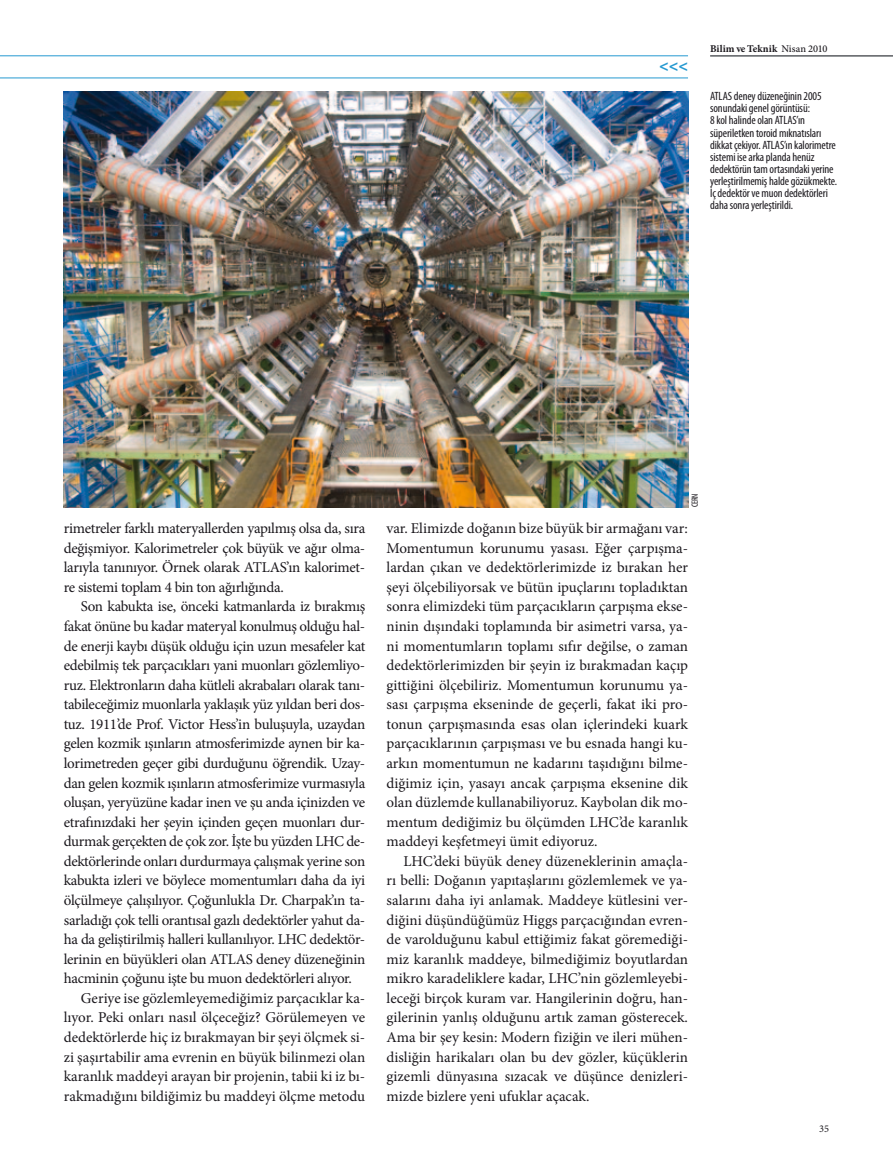
<style>
.page{position:relative;width:893px;height:1170px;background:#fff}
.page>*{position:absolute;margin:0;border:0;box-sizing:border-box;transform-origin:0 0}
.t1{font:700 16.2px "Myriad Pro";color:#2699d1}
.t2{font:15px/19.5px "Minion Pro";letter-spacing:-.02em;color:#1a171c;text-align:justify}
.t3{font:15px "Minion Pro";color:#1a171c}
.t4{font:condensed 12px/12px "Myriad Pro";letter-spacing:-.01em;color:#1a171c}
.t5{font:700 10.35px "Minion Pro";letter-spacing:.005em;color:#1a171c}
.t6{font:10.35px "Minion Pro";color:#1a171c}
.t7{font:condensed 9px "Myriad Pro";color:#1a171c}
.s1{font-weight:500}
</style>
<div class="page">
<hr style="left:0;top:78px;width:688px;height:1px;background:#2699d1">
<hr style="left:0;top:56px;width:688px;height:1px;background:#2699d1">
<hr style="left:710px;top:56px;width:183px;height:1px;background:#070c12">
<img style="left:64px;top:91px;width:624px;height:416px">
<p class="t1" style="left:659px;top:55px;width:30px">&lt;&lt;&lt;</p>
<p class="t5" style="left:710px;top:41px;width:119px">Bilim ve Teknik <span class="s1">Nisan 2010</span></p>
<p class="t4" style="left:710px;top:90px;width:129px">ATLAS deney düzeneğinin 2005 sonundaki genel görüntüsü:<br>8 kol halinde olan ATLAS’ın süperiletken toroid mıknatısları dikkat çekiyor. ATLAS’ın kalorimetre sistemi ise arka planda henüz dedektörün tam ortasındaki yerine yerleştirilmemiş halde gözükmekte.<br>İç dedektör ve muon dedektörleri daha sonra yerleştirildi.</p>
<p class="t2" style="left:64px;top:518px;width:303px">rimetreler farklı materyallerden yapılmış olsa da, sıra değişmiyor. Kalorimetreler çok büyük ve ağır olma&shy;larıyla tanınıyor. Örnek olarak ATLAS’ın kalorimet&shy;re sistemi toplam 4 bin ton ağırlığında.</p>
<p class="t2" style="left:81px;top:597px;width:286px">Son kabukta ise, önceki katmanlarda iz bırakmış</p>
<p class="t2" style="left:64px;top:616px;width:303px">fakat önüne bu kadar materyal konulmuş olduğu hal-</p>
<p class="t2" style="left:64px;top:636px;width:303px">de enerji kaybı düşük olduğu için uzun mesafeler kat</p>
<p class="t2" style="left:64px;top:655px;width:303px">edebilmiş tek parçacıkları yani muonları gözlemliyo-</p>
<p class="t2" style="left:64px;top:675px;width:303px">ruz. Elektronların daha kütleli akrabaları olarak tanı-</p>
<p class="t2" style="left:64px;top:694px;width:303px">tabileceğimiz muonlarla yaklaşık yüz yıldan beri dos-</p>
<p class="t2" style="left:64px;top:714px;width:303px">tuz. 1911’de Prof. Victor Hess’in buluşuyla, uzaydan</p>
<p class="t2" style="left:64px;top:733px;width:303px">gelen kozmik ışınların atmosferimizde aynen bir ka-</p>
<p class="t2" style="left:64px;top:753px;width:303px">lorimetreden geçer gibi durduğunu öğrendik. Uzay-</p>
<p class="t2" style="left:64px;top:773px;width:303px">dan gelen kozmik ışınların atmosferimize vurmasıyla</p>
<p class="t2" style="left:64px;top:792px;width:303px">oluşan, yeryüzüne kadar inen ve şu anda içinizden ve</p>
<p class="t2" style="left:64px;top:812px;width:303px">etrafınızdaki her şeyin içinden geçen muonları dur-</p>
<p class="t2" style="left:64px;top:831px;width:303px">durmak gerçekten de çok zor. İşte bu yüzden LHC de-</p>
<p class="t2" style="left:64px;top:851px;width:303px">dektörlerinde onları durdurmaya çalışmak yerine son</p>
<p class="t2" style="left:64px;top:870px;width:303px">kabukta izleri ve böylece momentumları daha da iyi</p>
<p class="t2" style="left:64px;top:890px;width:303px">ölçülmeye çalışılıyor. Çoğunlukla Dr. Charpak’ın ta-</p>
<p class="t2" style="left:64px;top:910px;width:303px">sarladığı çok telli orantısal gazlı dedektörler yahut da-</p>
<p class="t2" style="left:64px;top:929px;width:303px">ha da geliştirilmiş halleri kullanılıyor. LHC dedektör-</p>
<p class="t2" style="left:64px;top:949px;width:303px">lerinin en büyükleri olan ATLAS deney düzeneğinin</p>
<p class="t2" style="left:64px;top:968px;width:290px">hacminin çoğunu işte bu muon dedektörleri alıyor.</p>
<p class="t3" style="left:81px;top:987px;width:286px">Geriye ise gözlemleyemediğimiz parçacıklar ka-</p>
<p class="t3" style="left:64px;top:1007px;width:303px">lıyor. Peki onları nasıl ölçeceğiz? Görülemeyen ve</p>
<p class="t3" style="left:64px;top:1026px;width:303px">dedektörlerde hiç iz bırakmayan bir şeyi ölçmek si-</p>
<p class="t3" style="left:64px;top:1046px;width:303px">zi şaşırtabilir ama evrenin en büyük bilinmezi olan</p>
<p class="t3" style="left:64px;top:1066px;width:303px">karanlık maddeyi arayan bir projenin, tabii ki iz bı-</p>
<p class="t3" style="left:64px;top:1085px;width:303px">rakmadığını bildiğimiz bu maddeyi ölçme metodu</p>
<p class="t7" style="left:689px;top:507px;width:15px;rotate:-90deg">CERN</p>
<p class="t2" style="left:387px;top:518px;width:303px">var. Elimizde doğanın bize büyük bir armağanı var:<br>Momentumun korunumu yasası. Eğer çarpışma&shy;lardan çıkan ve dedektörlerimizde iz bırakan her şeyi ölçebiliyorsak ve bütün ipuçlarını topladıktan sonra elimizdeki tüm parçacıkların çarpışma ekse&shy;ninin dışındaki toplamında bir asimetri varsa, ya&shy;ni momentumların toplamı sıfır değilse, o zaman dedektörlerimizden bir şeyin iz bırakmadan kaçıp gittiğini ölçebiliriz. Momentumun korunumu ya&shy;sası çarpışma ekseninde de geçerli, fakat iki pro&shy;tonun çarpışmasında esas olan içlerindeki kuark parçacıklarının çarpışması ve bu esnada hangi ku&shy;arkın momentumun ne kadarını taşıdığını bilme&shy;diğimiz için, yasayı ancak çarpışma eksenine dik olan düzlemde kullanabiliyoruz. Kaybolan dik mo&shy;mentum dediğimiz bu ölçümden LHC’de karanlık maddeyi keşfetmeyi ümit ediyoruz.</p>
<p class="t2" style="left:387px;top:851px;width:303px;text-indent:17px">LHC’deki büyük deney düzeneklerinin amaçla&shy;rı belli: Doğanın yapıtaşlarını gözlemlemek ve ya&shy;salarını daha iyi anlamak. Maddeye kütlesini ver&shy;diğini düşündüğümüz Higgs parçacığından evren&shy;de varolduğunu kabul ettiğimiz fakat göremediği&shy;miz karanlık maddeye, bilmediğimiz boyutlardan mikro karadeliklere kadar, LHC’nin gözlemleyebi&shy;leceği birçok kuram var. Hangilerinin doğru, han&shy;gilerinin yanlış olduğunu artık zaman gösterecek.<br>Ama bir şey kesin: Modern fiziğin ve ileri mühen&shy;disliğin harikaları olan bu dev gözler, küçüklerin gizemli dünyasına sızacak ve düşünce denizleri&shy;mizde bizlere yeni ufuklar açacak.</p>
<p class="t6" style="left:819px;top:1121px;width:11px">35</p>
</div>
